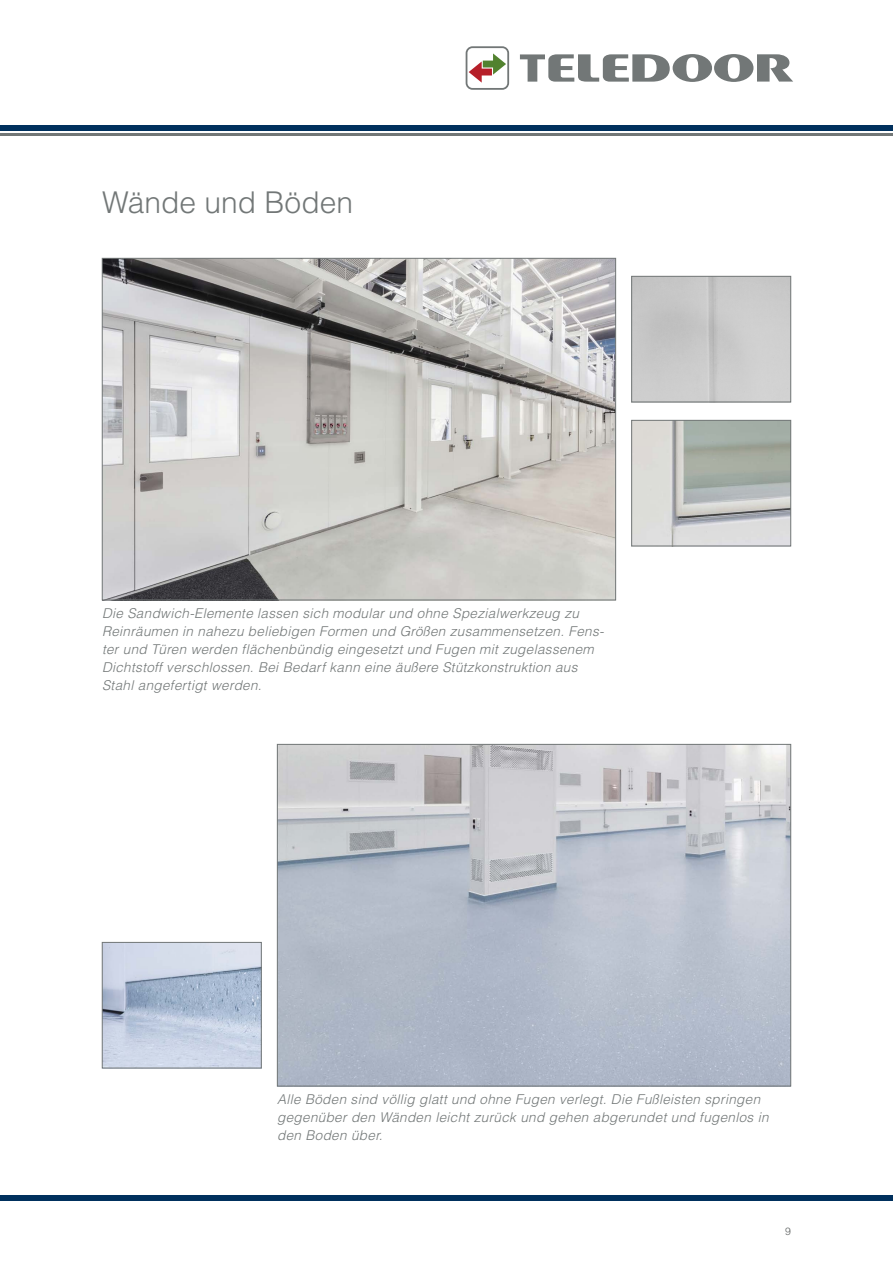
<style>
.page{position:relative;width:893px;height:1263px;background:#fff}
.page>*{position:absolute;margin:0;border:0;box-sizing:border-box;transform-origin:0 0}
.t1{font:300 30px "Helvetica LT Std";color:#727777}
.t2{font:italic 300 13.5px/18px "Helvetica LT Std";letter-spacing:.025em;color:#727777}
.t3{font:300 10.5px "Helvetica LT Std";color:#5c605f}
</style>
<div class="page">
<div style="left:0;top:126px;width:893px;height:5px;background:#00305d"></div>
<hr style="left:0;top:134px;width:893px;height:2px;background:#727777">
<div style="left:0;top:1195px;width:893px;height:5px;background:#00305d"></div>
<svg style="left:466px;top:46px;width:43px;height:44px"></svg>
<svg style="left:520px;top:54px;width:273px;height:28px"></svg>
<img style="left:104px;top:260px;width:510px;height:338px">
<img style="left:279px;top:746px;width:510px;height:338px">
<img style="left:633px;top:278px;width:156px;height:122px">
<div style="left:631px;top:276px;width:160px;height:126px;border:1px solid #727777"></div>
<img style="left:633px;top:422px;width:156px;height:122px">
<div style="left:631px;top:420px;width:160px;height:126px;border:1px solid #727777"></div>
<img style="left:104px;top:944px;width:155px;height:122px">
<div style="left:102px;top:942px;width:159px;height:126px;border:1px solid #727777"></div>
<h1 class="t1" style="left:102px;top:184px;width:252px">Wände und Böden</h1>
<p class="t2" style="left:102px;top:604px;width:503px">Die Sandwich-Elemente lassen sich modular und ohne Spezialwerkzeug zu Reinräumen in nahezu beliebigen Formen und Größen zusammensetzen. Fens&shy;ter und Türen werden flächenbündig eingesetzt und Fugen mit zugelassenem Dichtstoff verschlossen. Bei Bedarf kann eine äußere Stützkonstruktion aus Stahl angefertigt werden.</p>
<p class="t2" style="left:277px;top:1090px;width:493px">Alle Böden sind völlig glatt und ohne Fugen verlegt. Die Fußleisten springen gegenüber den Wänden leicht zurück und gehen abgerundet und fugenlos in den Boden über.</p>
<p class="t3" style="left:785px;top:1225px;width:7px">9</p>
</div>
